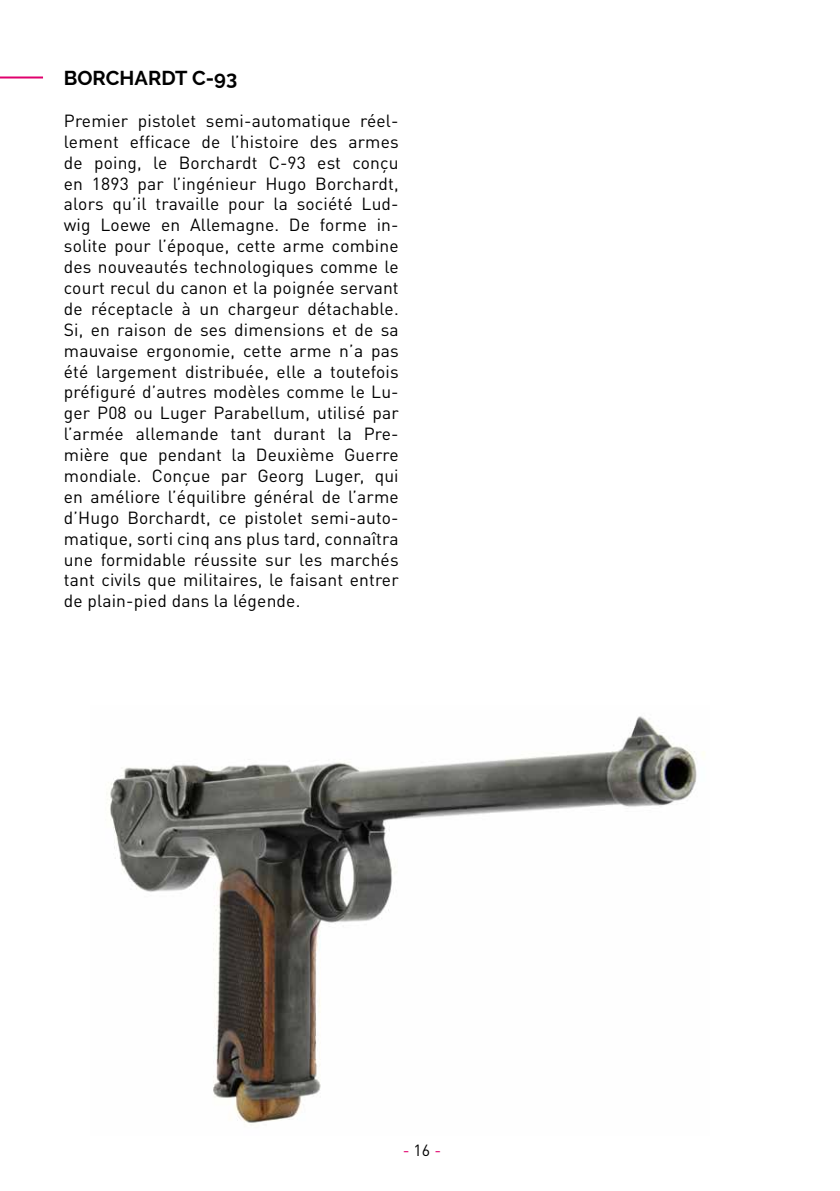
<style>
.page{position:relative;width:840px;height:1191px;background:#fff}
.page>*{position:absolute;margin:0;border:0;box-sizing:border-box;transform-origin:0 0}
.t1{font:700 20px "Raleway";color:#000}
.t2{font:17.4px/20.8px "DIN Pro";letter-spacing:.01em;color:#000;text-align:justify}
.t3{font:16px "DIN Pro";color:#e0006d}
.s1{color:#000}
</style>
<div class="page">
<img style="left:107px;top:716px;width:598px;height:409px">
<hr style="left:0;top:76px;width:43px;height:2px;background:#e0006d">
<p class="t1" style="left:64px;top:67px;width:175px">BORCHARDT C-93</p>
<p class="t2" style="left:64px;top:108px;width:336px">Premier pistolet semi-automatique réel&shy;lement efficace de l’histoire des armes de poing, le Borchardt C-93 est conçu en 1893 par l’ingénieur Hugo Borchardt, alors qu’il travaille pour la société Lud&shy;wig Loewe en Allemagne. De forme in&shy;solite pour l’époque, cette arme combine des nouveautés technologiques comme le court recul du canon et la poignée servant de réceptacle à un chargeur détachable.<br>Si, en raison de ses dimensions et de sa mauvaise ergonomie, cette arme n’a pas été largement distribuée, elle a toutefois préfiguré d’autres modèles comme le Lu&shy;ger P08 ou Luger Parabellum, utilisé par l’armée allemande tant durant la Pre&shy;mière que pendant la Deuxième Guerre mondiale. Conçue par Georg Luger, qui en améliore l’équilibre général de l’arme d’Hugo Borchardt, ce pistolet semi-auto&shy;matique, sorti cinq ans plus tard, connaîtra une formidable réussite sur les marchés tant civils que militaires, le faisant entrer de plain-pied dans la légende.</p>
<p class="t3" style="left:402px;top:1138px;width:40px">- <span class="s1">16</span> -</p>
</div>
